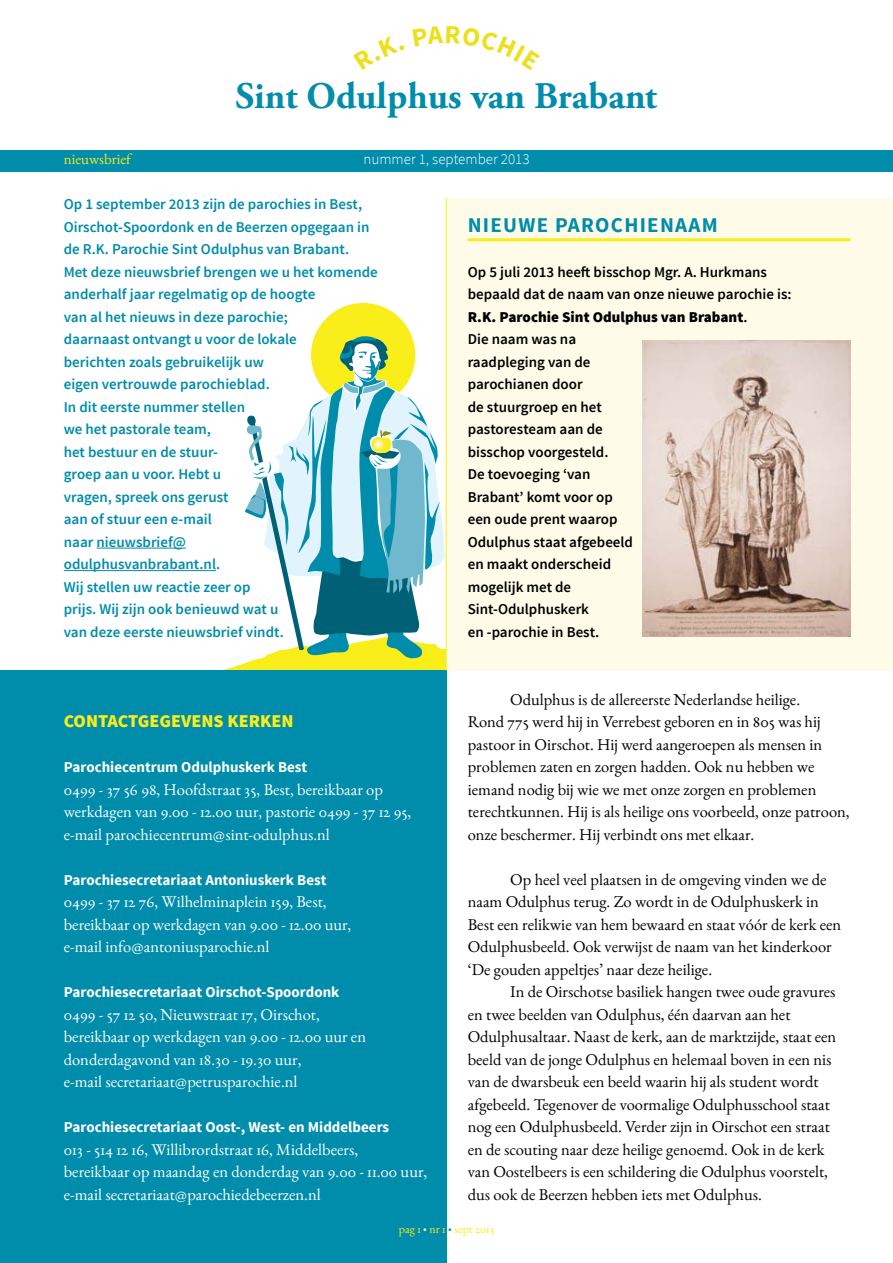
<style>
.page{position:relative;width:893px;height:1263px;background:#fff}
.page>*{position:absolute;margin:0;border:0;box-sizing:border-box;transform-origin:0 0}
.t1{font:700 37.5px "Adobe Garamond Pro";color:#008cab}
.t2{font:700 21px "Source Sans Pro";letter-spacing:.06em;color:#008cab}
.t3{font:900 18px "Source Sans Pro";color:#f9ed1a}
.t4{font:16.5px/22.5px "EB Garamond";color:#000}
.t5{font:16.5px/22.5px "EB Garamond";color:#fff}
.t6{font:600 15px/22.5px "Source Sans Pro";color:#008cab}
.t7{font:600 15px/22.5px "Source Sans Pro";color:#000}
.t8{font:700 15px "Source Sans Pro";color:#fff}
.t9{font:300 15px "Source Sans Pro";color:#fff}
.t10{font:15px "EB Garamond";color:#f9ed1a}
.t11{font:12px "EB Garamond";color:#f9ed1a}
.s1{font-weight:900}
.s2{color:#fff}
.s3{color:#008cab}
</style>
<div class="page">
<div style="left:311px;top:303px;width:104px;height:104px;background:#f9ed1a;border-radius:50%"></div>
<svg style="left:223px;top:336px;width:223px;height:334px"></svg>
<div style="left:0;top:150px;width:893px;height:21px;background:#008cab"></div>
<div style="left:446px;top:198px;width:447px;height:472px;background:#fefce9"></div>
<hr style="left:468px;top:238px;width:382px;height:3px;background:#f9ed1a">
<hr style="left:97px;top:548px;width:89px;height:1px;background:#008cab">
<hr style="left:64px;top:570px;width:152px;height:1px;background:#008cab">
<img style="left:642px;top:341px;width:208px;height:296px">
<div style="left:0;top:670px;width:446px;height:593px;background:#008cab"></div>
<hr style="left:446px;top:198px;width:1px;height:472px;background:#f9ed1a">
<p class="t10" style="left:64px;top:147px;width:69px">nieuwsbrief</p>
<h1 class="t1" style="left:235px;top:75px;width:423px">Sint Odulphus van Brabant</h1>
<p class="t9" style="left:363px;top:150px;width:168px">nummer 1, september 2013</p>
<p class="t6" style="left:64px;top:194px;width:316px">Op 1 september 2013 zijn de parochies in Best,<br>Oirschot-Spoordonk en de Beerzen opgegaan in de R.K. Parochie Sint Odulphus van Brabant.<br>Met deze nieuwsbrief brengen we u het komende anderhalf jaar regelmatig op de hoogte<br>van al het nieuws in deze parochie;<br>daarnaast ontvangt u voor de lokale<br>berichten zoals gebruikelijk uw<br>eigen vertrouwde parochieblad.<br>In dit eerste nummer stellen<br>we het pastorale team,<br>het bestuur en de stuur-<br>groep aan u voor. Hebt u<br>vragen, spreek ons gerust<br>aan of stuur een e-mail<br>naar nieuwsbrief@<br>odulphusvanbrabant.nl.<br>Wij stellen uw reactie zeer op<br>prijs. Wij zijn ook benieuwd wat u<br>van deze eerste nieuwsbrief vindt.</p>
<p class="t2" style="left:468px;top:211px;width:251px">NIEUWE PAROCHIENAAM</p>
<p class="t7" style="left:468px;top:261px;width:325px">Op 5 juli 2013 heeft bisschop Mgr. A. Hurkmans bepaald dat de naam van onze nieuwe parochie is:<br><span class="s1">R.K. Parochie Sint Odulphus van Brabant</span>.<br>Die naam was na<br>raadpleging van de<br>parochianen door<br>de stuurgroep en het<br>pastoresteam aan de<br>bisschop voorgesteld.<br>De toevoeging ‘van<br>Brabant’ komt voor op<br>een oude prent waarop<br>Odulphus staat afgebeeld<br>en maakt onderscheid<br>mogelijk met de<br>Sint-Odulphuskerk<br>en -parochie in Best.</p>
<p class="t4" style="left:468px;top:687px;width:383px;text-indent:43px">Odulphus is de allereerste Nederlandse heilige.<br>Rond 775 werd hij in Verrebest geboren en in 805 was hij pastoor in Oirschot. Hij werd aangeroepen als mensen in problemen zaten en zorgen hadden. Ook nu hebben we iemand nodig bij wie we met onze zorgen en problemen terechtkunnen. Hij is als heilige ons voorbeeld, onze patroon, onze beschermer. Hij verbindt ons met elkaar.</p>
<p class="t4" style="left:468px;top:867px;width:375px;text-indent:43px">Op heel veel plaatsen in de omgeving vinden we de naam Odulphus terug. Zo wordt in de Odulphuskerk in Best een relikwie van hem bewaard en staat vóór de kerk een Odulphusbeeld. Ook verwijst de naam van het kinderkoor ‘De gouden appeltjes’ naar deze heilige.</p>
<p class="t4" style="left:468px;top:980px;width:370px;text-indent:43px">In de Oirschotse basiliek hangen twee oude gravures en twee beelden van Odulphus, één daarvan aan het Odulphusaltaar. Naast de kerk, aan de marktzijde, staat een beeld van de jonge Odulphus en helemaal boven in een nis van de dwarsbeuk een beeld waarin hij als student wordt afgebeeld. Tegenover de voormalige Odulphusschool staat nog een Odulphusbeeld. Verder zijn in Oirschot een straat en de scouting naar deze heilige genoemd. Ook in de kerk van Oostelbeers is een schildering die Odulphus voorstelt, dus ook de Beerzen hebben iets met Odulphus.</p>
<p class="t3" style="left:64px;top:709px;width:231px">Contactgegevens kerken</p>
<p class="t8" style="left:64px;top:757px;width:245px">Parochiecentrum Odulphuskerk Best</p>
<p class="t5" style="left:64px;top:777px;width:349px">0499 - 37 56 98, Hoofdstraat 35, Best, bereikbaar op werkdagen van 9.00 - 12.00 uur, pastorie 0499 - 37 12 95, e-mail parochiecentrum@sint-odulphus.nl</p>
<p class="t8" style="left:64px;top:870px;width:264px">Parochiesecretariaat Antoniuskerk Best</p>
<p class="t5" style="left:64px;top:890px;width:289px">0499 - 37 12 76, Wilhelminaplein 159, Best, bereikbaar op werkdagen van 9.00 - 12.00 uur, e-mail info@antoniusparochie.nl</p>
<p class="t8" style="left:64px;top:982px;width:277px">Parochiesecretariaat Oirschot-Spoordonk</p>
<p class="t5" style="left:64px;top:1002px;width:304px">0499 - 57 12 50, Nieuwstraat 17, Oirschot, bereikbaar op werkdagen van 9.00 - 12.00 uur en donderdagavond van 18.30 - 19.30 uur,<br>e-mail secretariaat@petrusparochie.nl</p>
<p class="t8" style="left:64px;top:1117px;width:327px">Parochiesecretariaat Oost-, West- en Middelbeers</p>
<p class="t5" style="left:64px;top:1137px;width:365px">013 - 514 12 16, Willibrordstraat 16, Middelbeers, bereikbaar op maandag en donderdag van 9.00 - 11.00 uur, e-mail secretariaat@parochiedebeerzen.nl</p>
<p class="t11" style="left:399px;top:1219px;width:97px">pag 1 <span class="s2">•</span> nr 1 <span class="s3">•</span> sept 2013</p>
</div>
